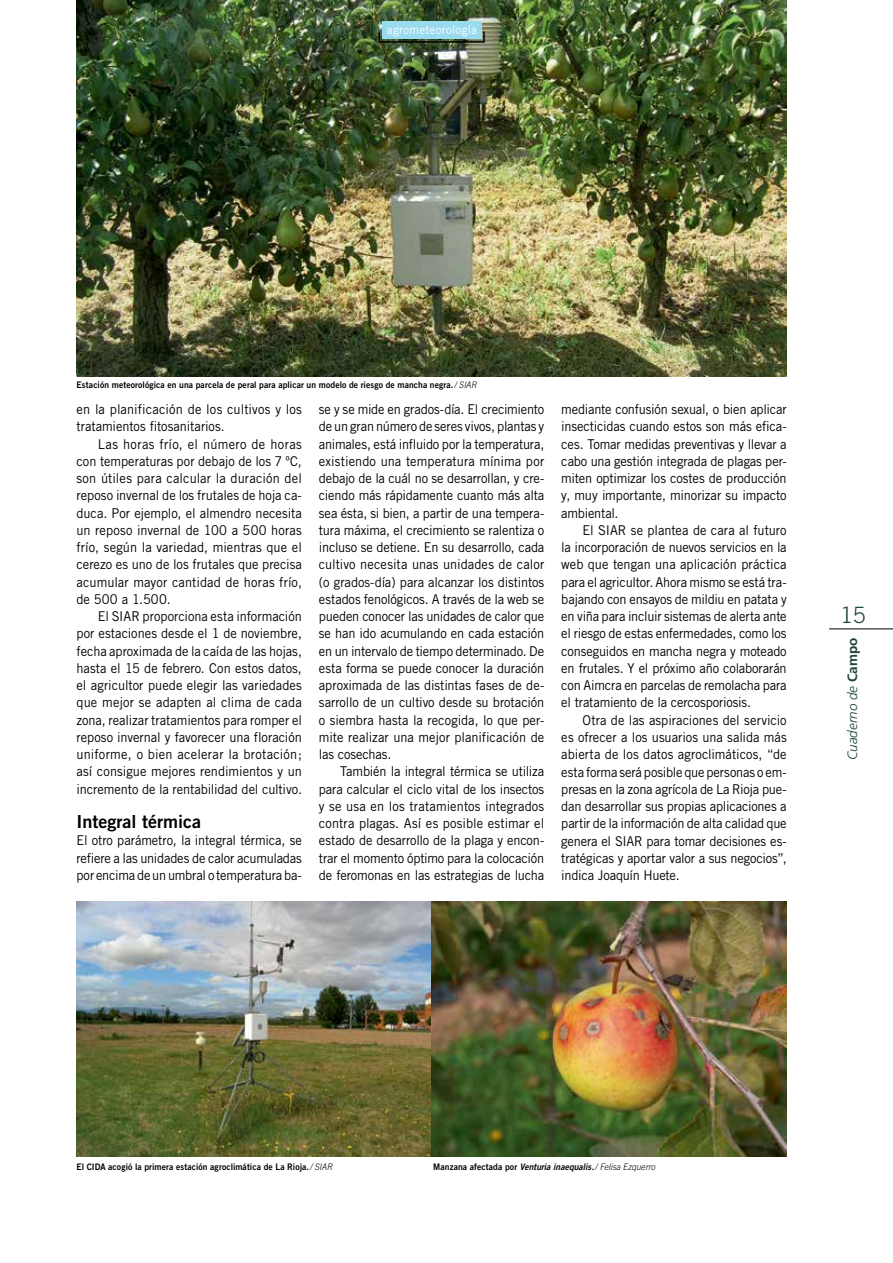
<style>
.page{position:relative;width:893px;height:1263px;background:#fff}
.page>*{position:absolute;margin:0;border:0;box-sizing:border-box;transform-origin:0 0}
.t1{font:300 22.5px "Trade Gothic";color:#1d4536}
.t2{font:18px "Trade Gothic Bold Two";color:#000}
.t3{font:13.5px/17.2px "Trade Gothic";letter-spacing:-.01em;color:#000;text-align:justify;scale:.95 1}
.t4{font:italic 300 13.5px "Frutiger";color:#1d4536}
.t5{font:12px "Trade Gothic";letter-spacing:.035em;color:#fff;scale:.95 1}
.t6{font:9px "Trade Gothic Bold Two";letter-spacing:.01em;color:#000;scale:.95 1}
.s1{font-family:"Trade Gothic";font-weight:300;font-style:italic}
.s2{font-weight:700;font-style:normal}
.s3{font-style:italic}
</style>
<div class="page">
<img style="left:77px;top:0;width:710px;height:376px">
<hr style="left:829px;top:628px;width:64px;height:1px;background:#000">
<img style="left:77px;top:901px;width:710px;height:256px">
<svg style="left:378px;top:30px;width:107px;height:13px"></svg>
<div style="left:382px;top:21px;width:99px;height:18px;background:#98daee"></div>
<p class="t5" style="left:387px;top:23px;width:96px">agrometeorología</p>
<p class="t6" style="left:77px;top:380px;width:423px">Estación meteorológica en una parcela de peral para aplicar un modelo de riesgo de mancha negra.<span class="s1">/ SIAR</span></p>
<p class="t3" style="left:77px;top:400px;width:239px">en la planificación de los cultivos y los tratamientos fitosanitarios.</p>
<p class="t3" style="left:77px;top:435px;width:239px;text-indent:21px">Las horas frío, el número de horas con temperaturas por debajo de los 7 ºC, son útiles para calcular la duración del reposo invernal de los frutales de hoja ca&shy;duca. Por ejemplo, el almendro necesita un reposo invernal de 100 a 500 horas frío, según la variedad, mientras que el cerezo es uno de los frutales que precisa acumular mayor cantidad de horas frío, de 500 a 1.500.</p>
<p class="t3" style="left:77px;top:607px;width:239px;text-indent:21px">El SIAR proporciona esta información por estaciones desde el 1 de noviembre, fecha aproximada de la caída de las hojas, hasta el 15 de febrero. Con estos datos, el agricultor puede elegir las variedades que mejor se adapten al clima de cada zona, realizar tratamientos para romper el reposo invernal y favorecer una floración uniforme, o bien acelerar la brotación; así consigue mejores rendimientos y un incremento de la rentabilidad del cultivo.</p>
<h2 class="t2" style="left:77px;top:810px;width:126px">Integral térmica</h2>
<p class="t3" style="left:77px;top:832px;width:239px">El otro parámetro, la integral térmica, se refiere a las unidades de calor acumuladas por encima de un umbral o temperatura ba-</p>
<p class="t3" style="left:319px;top:400px;width:239px">se y se mide en grados-día. El crecimiento de un gran número de seres vivos, plantas y animales, está influido por la temperatura, existiendo una temperatura mínima por debajo de la cuál no se desarrollan, y cre&shy;ciendo más rápidamente cuanto más alta sea ésta, si bien, a partir de una tempera&shy;tura máxima, el crecimiento se ralentiza o incluso se detiene. En su desarrollo, cada cultivo necesita unas unidades de calor (o grados-día) para alcanzar los distintos estados fenológicos. A través de la web se pueden conocer las unidades de calor que se han ido acumulando en cada estación en un intervalo de tiempo determinado. De esta forma se puede conocer la duración aproximada de las distintas fases de de&shy;sarrollo de un cultivo desde su brotación o siembra hasta la recogida, lo que per&shy;mite realizar una mejor planificación de las cosechas.</p>
<p class="t3" style="left:319px;top:763px;width:239px;text-indent:21px">También la integral térmica se utiliza para calcular el ciclo vital de los insectos y se usa en los tratamientos integrados contra plagas. Así es posible estimar el estado de desarrollo de la plaga y encon&shy;trar el momento óptimo para la colocación de feromonas en las estrategias de lucha</p>
<p class="t3" style="left:561px;top:400px;width:239px">mediante confusión sexual, o bien aplicar insecticidas cuando estos son más efica&shy;ces. Tomar medidas preventivas y llevar a cabo una gestión integrada de plagas per&shy;miten optimizar los costes de producción y, muy importante, minorizar su impacto ambiental.</p>
<p class="t3" style="left:561px;top:521px;width:239px;text-indent:21px">El SIAR se plantea de cara al futuro la incorporación de nuevos servicios en la web que tengan una aplicación práctica para el agricultor. Ahora mismo se está tra&shy;bajando con ensayos de mildiu en patata y en viña para incluir sistemas de alerta ante el riesgo de estas enfermedades, como los conseguidos en mancha negra y moteado en frutales. Y el próximo año colaborarán con Aimcra en parcelas de remolacha para el tratamiento de la cercosporiosis.</p>
<p class="t3" style="left:561px;top:711px;width:239px;text-indent:21px">Otra de las aspiraciones del servicio es ofrecer a los usuarios una salida más abierta de los datos agroclimáticos, “de esta forma será posible que personas o em&shy;presas en la zona agrícola de La Rioja pue&shy;dan desarrollar sus propias aplicaciones a partir de la información de alta calidad que genera el SIAR para tomar decisiones es&shy;tratégicas y aportar valor a sus negocios”, indica Joaquín Huete.</p>
<h1 class="t1" style="left:840px;top:601px;width:27px">15</h1>
<p class="t4" style="left:845px;top:760px;width:124px;rotate:-90deg">Cuaderno de <span class="s2">Campo</span></p>
<p class="t6" style="left:77px;top:1161px;width:271px">El CIDA acogió la primera estación agroclimática de La Rioja.<span class="s1">/ SIAR</span></p>
<p class="t6" style="left:433px;top:1161px;width:235px">Manzana afectada por <span class="s3">Venturia inaequalis</span>.<span class="s1">/ Felisa Ezquerro</span></p>
</div>
